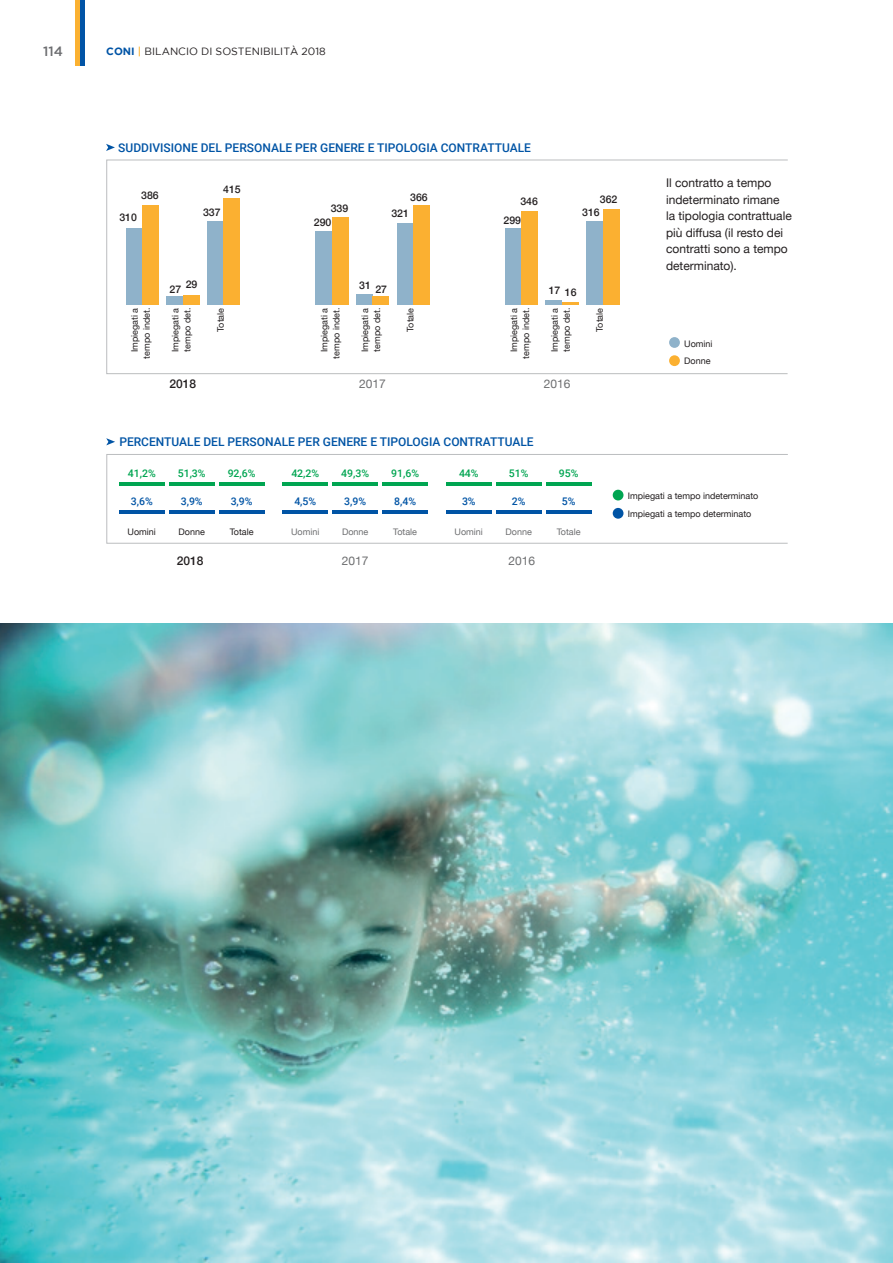
<style>
.page{position:relative;width:893px;height:1263px;background:#fff}
.page>*{position:absolute;margin:0;border:0;box-sizing:border-box;transform-origin:0 0}
.t1{font:500 13.5px "Gotham";color:#6c6d70}
.t2{font:12px/16.5px "Helvetica Neue";color:#231f20}
.t3{font:500 12px "Roboto";color:#0054a5}
.t4{font:12px "Helvetica Neue";color:#6d6e70}
.t5{font:500 12px "Helvetica Neue";color:#231f20}
.t6{font:500 10.5px "Helvetica Neue";color:#231f20}
.t7{font:500 10.5px "Roboto";color:#00a551}
.t8{font:10.5px "Gotham";color:#231f20}
.t9{font:500 10.5px "Roboto";color:#0054a5}
.t10{font:9px/12px "Helvetica Neue";color:#231f20}
.t11{font:9px "Helvetica Neue";color:#6d6e70}
.s1{font-weight:700;color:#0154a6}
.s2{font-weight:500;color:#fbb131}
</style>
<div class="page">
<hr style="left:76px;top:0;width:4px;height:66px;background:#fbb131">
<hr style="left:80px;top:0;width:4px;height:66px;background:#0154a6">
<div style="left:126px;top:228px;width:16px;height:76px;background:#8fb2ca"></div>
<div style="left:142px;top:205px;width:17px;height:99px;background:#fbb031"></div>
<div style="left:167px;top:296px;width:16px;height:8px;background:#8fb2ca"></div>
<div style="left:183px;top:295px;width:16px;height:9px;background:#fbb031"></div>
<div style="left:207px;top:221px;width:17px;height:83px;background:#8fb2ca"></div>
<div style="left:224px;top:198px;width:16px;height:106px;background:#fbb031"></div>
<div style="left:315px;top:231px;width:17px;height:73px;background:#8fb2ca"></div>
<div style="left:332px;top:217px;width:16px;height:87px;background:#fbb031"></div>
<div style="left:356px;top:294px;width:17px;height:10px;background:#8fb2ca"></div>
<div style="left:373px;top:296px;width:16px;height:8px;background:#fbb031"></div>
<div style="left:397px;top:223px;width:16px;height:81px;background:#8fb2ca"></div>
<div style="left:413px;top:205px;width:17px;height:99px;background:#fbb031"></div>
<div style="left:505px;top:228px;width:16px;height:76px;background:#8fb2ca"></div>
<div style="left:521px;top:211px;width:17px;height:93px;background:#fbb031"></div>
<hr style="left:546px;top:300px;width:16px;height:4px;background:#8fb2ca">
<svg style="left:562px;top:302px;width:17px;height:2px"></svg>
<div style="left:586px;top:221px;width:17px;height:83px;background:#8fb2ca"></div>
<div style="left:603px;top:209px;width:16px;height:95px;background:#fbb031"></div>
<div style="left:669px;top:337px;width:11px;height:11px;background:#8fb2ca;border-radius:50%"></div>
<div style="left:669px;top:355px;width:11px;height:11px;background:#fbb031;border-radius:50%"></div>
<svg style="left:106px;top:144px;width:9px;height:7px"></svg>
<div style="left:106px;top:160px;width:682px;height:214px;border:1px solid #bbbdbf"></div>
<hr style="left:119px;top:482px;width:45px;height:4px;background:#00a551">
<hr style="left:169px;top:482px;width:45px;height:4px;background:#00a551">
<hr style="left:219px;top:482px;width:45px;height:4px;background:#00a551">
<hr style="left:283px;top:482px;width:45px;height:4px;background:#00a551">
<hr style="left:332px;top:482px;width:46px;height:4px;background:#00a551">
<hr style="left:382px;top:482px;width:46px;height:4px;background:#00a551">
<hr style="left:446px;top:482px;width:45px;height:4px;background:#00a551">
<hr style="left:496px;top:482px;width:45px;height:4px;background:#00a551">
<hr style="left:546px;top:482px;width:45px;height:4px;background:#00a551">
<hr style="left:119px;top:510px;width:45px;height:3px;background:#0054a5">
<hr style="left:169px;top:510px;width:45px;height:3px;background:#0054a5">
<hr style="left:219px;top:510px;width:45px;height:3px;background:#0054a5">
<hr style="left:283px;top:510px;width:45px;height:3px;background:#0054a5">
<hr style="left:332px;top:510px;width:46px;height:3px;background:#0054a5">
<hr style="left:382px;top:510px;width:46px;height:3px;background:#0054a5">
<hr style="left:446px;top:510px;width:45px;height:3px;background:#0054a5">
<hr style="left:496px;top:510px;width:45px;height:3px;background:#0054a5">
<hr style="left:546px;top:510px;width:45px;height:3px;background:#0054a5">
<div style="left:613px;top:490px;width:10px;height:10px;background:#00a551;border-radius:50%"></div>
<div style="left:613px;top:508px;width:10px;height:11px;background:#0054a5;border-radius:50%"></div>
<svg style="left:106px;top:438px;width:9px;height:7px"></svg>
<div style="left:107px;top:454px;width:681px;height:89px;border:1px solid #bbbdbf"></div>
<img style="left:0;top:624px;width:893px;height:638px">
<h1 class="t1" style="left:43px;top:43px;width:21px">114</h1>
<p class="t8" style="left:106px;top:46px;width:221px"><span class="s1">CONI</span> <span class="s2">|</span> BILANCIO DI SOSTENIBILITÀ 2018</p>
<p class="t3" style="left:118px;top:139px;width:414px">SUDDIVISIONE DEL PERSONALE PER GENERE E TIPOLOGIA CONTRATTUALE</p>
<p class="t6" style="left:141px;top:187px;width:19px">386</p>
<p class="t6" style="left:119px;top:209px;width:19px">310</p>
<p class="t6" style="left:223px;top:181px;width:19px">415</p>
<p class="t6" style="left:203px;top:204px;width:19px">337</p>
<p class="t6" style="left:331px;top:199px;width:19px">339</p>
<p class="t6" style="left:314px;top:214px;width:19px">290</p>
<p class="t6" style="left:410px;top:189px;width:19px">366</p>
<p class="t6" style="left:391px;top:204px;width:19px">321</p>
<p class="t6" style="left:520px;top:193px;width:19px">346</p>
<p class="t6" style="left:503px;top:212px;width:19px">299</p>
<p class="t6" style="left:600px;top:191px;width:19px">362</p>
<p class="t6" style="left:582px;top:204px;width:19px">316</p>
<p class="t6" style="left:170px;top:278px;width:29px">27 29</p>
<p class="t6" style="left:359px;top:278px;width:29px">31 27</p>
<p class="t6" style="left:549px;top:283px;width:29px">17 16</p>
<p class="t10" style="left:129px;top:359px;width:52px;text-align:right;rotate:-90deg">Impiegati a tempo indet.</p>
<p class="t10" style="left:170px;top:352px;width:46px;rotate:-90deg">Impiegati a tempo det.</p>
<p class="t10" style="left:215px;top:332px;width:25px;rotate:-90deg">Totale</p>
<p class="t5" style="left:170px;top:374px;width:28px">2018</p>
<p class="t10" style="left:319px;top:359px;width:52px;text-align:right;rotate:-90deg">Impiegati a tempo indet.</p>
<p class="t10" style="left:359px;top:352px;width:46px;rotate:-90deg">Impiegati a tempo det.</p>
<p class="t10" style="left:405px;top:332px;width:25px;rotate:-90deg">Totale</p>
<p class="t10" style="left:508px;top:359px;width:52px;text-align:right;rotate:-90deg">Impiegati a tempo indet.</p>
<p class="t10" style="left:549px;top:352px;width:46px;rotate:-90deg">Impiegati a tempo det.</p>
<p class="t10" style="left:594px;top:332px;width:25px;rotate:-90deg">Totale</p>
<p class="t4" style="left:359px;top:375px;width:28px">2017</p>
<p class="t4" style="left:544px;top:375px;width:28px">2016</p>
<p class="t2" style="left:666px;top:176px;width:127px">Il contratto a tempo indeterminato rimane<br>la tipologia contrattuale più diffusa (il resto dei contratti sono a tempo determinato).</p>
<p class="t10" style="left:684px;top:335px;width:30px;line-height:17.5px">Uomini<br>Donne</p>
<p class="t3" style="left:119px;top:434px;width:416px">PERCENTUALE DEL PERSONALE PER GENERE E TIPOLOGIA CONTRATTUALE</p>
<p class="t7" style="left:128px;top:466px;width:29px">41,2%</p>
<p class="t7" style="left:178px;top:466px;width:29px">51,3%</p>
<p class="t7" style="left:228px;top:466px;width:29px">92,6%</p>
<p class="t9" style="left:131px;top:493px;width:23px">3,6%</p>
<p class="t9" style="left:181px;top:493px;width:23px">3,9%</p>
<p class="t9" style="left:231px;top:493px;width:23px">3,9%</p>
<p class="t7" style="left:291px;top:466px;width:29px">42,2%</p>
<p class="t7" style="left:341px;top:466px;width:29px">49,3%</p>
<p class="t7" style="left:391px;top:466px;width:29px">91,6%</p>
<p class="t9" style="left:294px;top:493px;width:23px">4,5%</p>
<p class="t9" style="left:344px;top:493px;width:23px">3,9%</p>
<p class="t9" style="left:394px;top:493px;width:23px">8,4%</p>
<p class="t7" style="left:459px;top:466px;width:21px">44%</p>
<p class="t7" style="left:509px;top:466px;width:21px">51%</p>
<p class="t7" style="left:559px;top:466px;width:21px">95%</p>
<p class="t9" style="left:462px;top:493px;width:15px">3%</p>
<p class="t9" style="left:512px;top:493px;width:15px">2%</p>
<p class="t9" style="left:562px;top:493px;width:15px">5%</p>
<p class="t10" style="left:128px;top:526px;width:30px">Uomini</p>
<p class="t10" style="left:179px;top:526px;width:28px">Donne</p>
<p class="t10" style="left:230px;top:526px;width:25px">Totale</p>
<p class="t11" style="left:291px;top:525px;width:30px">Uomini</p>
<p class="t11" style="left:342px;top:525px;width:28px">Donne</p>
<p class="t11" style="left:393px;top:525px;width:25px">Totale</p>
<p class="t11" style="left:455px;top:525px;width:30px">Uomini</p>
<p class="t11" style="left:506px;top:525px;width:28px">Donne</p>
<p class="t11" style="left:557px;top:525px;width:25px">Totale</p>
<p class="t5" style="left:177px;top:551px;width:28px">2018</p>
<p class="t4" style="left:342px;top:552px;width:28px">2017</p>
<p class="t4" style="left:508px;top:552px;width:28px">2016</p>
<p class="t10" style="left:628px;top:488px;width:132px;line-height:17.5px">Impiegati a tempo indeterminato<br>Impiegati a tempo determinato</p>
</div>
